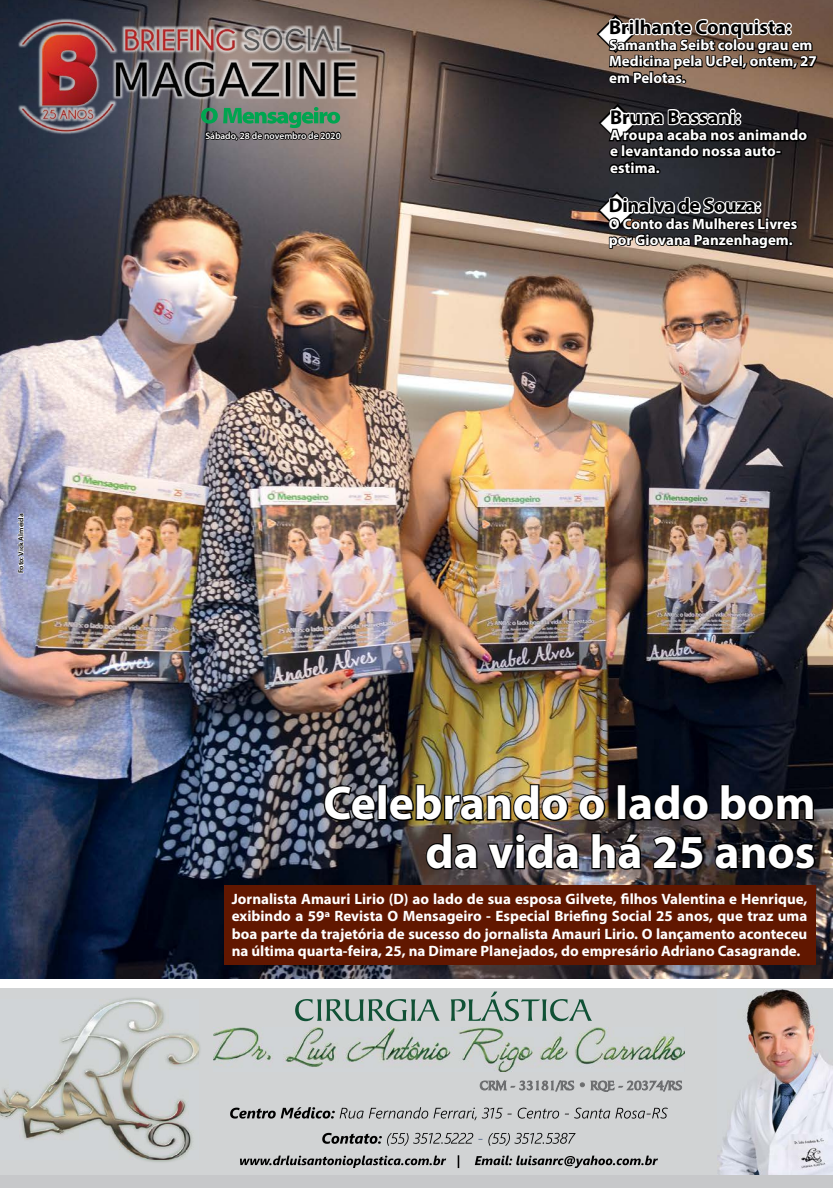
<style>
.page{position:relative;width:833px;height:1188px;background:#fff}
.page>*{position:absolute;margin:0;border:0;box-sizing:border-box;transform-origin:0 0}
.t1{font:700 47.5px/48.8px "Myriad Pro";color:#fff;text-align:right}
.t2{font:40.88px/88.1px "Wingdings";color:#fff;text-align:justify}
.t3{font:700 20px "Myriad Pro";color:#000}
.t4{font:700 20px "Myriad Pro";letter-spacing:-.02em;color:#000}
.t5{font:700 15px/16.2px "Myriad Pro";color:#fff}
.t6{font:600 9.38px "Myriad Pro";color:#fff}
.t7{font:600 7.5px "Myriad Pro";color:#000}
</style>
<div class="page">
<svg style="left:0;top:988px;width:833px;height:186px;background:#cccacb"></svg>
<svg style="left:295px;top:990px;width:298px;height:30px;background:#aab9b4"></svg>
<div style="left:0;top:995px;width:203px;height:167px;background:#d1d3d4"></div>
<img style="left:0;top:999px;width:199px;height:160px">
<img style="left:214px;top:1027px;width:470px;height:44px">
<svg style="left:230px;top:1077px;width:453px;height:91px;background:#bdbfc0"></svg>
<div style="left:0;top:1174px;width:833px;height:13px;background:#c7c8ca"></div>
<img style="left:0;top:0;width:833px;height:978px">
<div style="left:224px;top:885px;width:591px;height:79px;background:#611700"></div>
<svg style="left:322px;top:784px;width:55px;height:38px;background:#3d3d43"></svg>
<div style="left:377px;top:784px;width:10px;height:36px;border:2px solid #000"></div>
<img style="left:388px;top:782px;width:181px;height:40px">
<svg style="left:577px;top:792px;width:29px;height:30px"></svg>
<div style="left:617px;top:784px;width:9px;height:36px;border:2px solid #000"></div>
<svg style="left:627px;top:782px;width:83px;height:40px;background:#070a12"></svg>
<svg style="left:719px;top:782px;width:96px;height:40px;background:#0d0f16"></svg>
<svg style="left:424px;top:831px;width:55px;height:39px;background:#362d2b"></svg>
<svg style="left:486px;top:831px;width:94px;height:39px;background:#3e393d"></svg>
<svg style="left:590px;top:831px;width:53px;height:39px;background:#352f30"></svg>
<svg style="left:650px;top:833px;width:55px;height:37px;background:#232026"></svg>
<svg style="left:713px;top:841px;width:103px;height:29px;background:#0c0e13"></svg>
<svg style="left:17px;top:512px;width:8px;height:61px"></svg>
<svg style="left:594px;top:0;width:224px;height:307px;background:#5e514a"></svg>
<img style="left:18px;top:17px;width:341px;height:119px">
<svg style="left:201px;top:107px;width:141px;height:47px;background:#5c7465"></svg>
<p class="t7" style="left:16px;top:573px;width:61px;rotate:-90deg">Foto: Vick Almeida</p>
<p class="t6" style="left:205px;top:130px;width:137px">Sábado, 28 de novembro de 2020</p>
<h2 class="t2" style="left:595px;top:-9px;width:44px">◆ ◆ ◆</h2>
<h3 class="t3" style="left:609px;top:14px;width:183px">Brilhante Conquista:</h3>
<p class="t5" style="left:609px;top:36px;width:209px">Samantha Seibt colou grau em<br>Medicina pela UcPel, ontem, 27 em Pelotas.</p>
<h3 class="t3" style="left:610px;top:104px;width:132px">Bruna Bassani:</h3>
<p class="t5" style="left:610px;top:126px;width:199px">A roupa acaba nos animando e levantando nossa auto&shy;estima.</p>
<h3 class="t4" style="left:609px;top:192px;width:153px">Dinalva de Souza:</h3>
<p class="t5" style="left:609px;top:215px;width:190px">O Conto das Mulheres Livres por Giovana Panzenhagem.</p>
<h1 class="t1" style="left:323px;top:777px;width:494px">Celebrando o lado bom da vida há 25 anos</h1>
<p class="t5" style="left:232px;top:888px;width:577px;line-height:17.5px;text-align:justify">Jornalista Amauri Lirio (D) ao lado de sua esposa Gilvete, filhos Valentina e Henrique, exibindo a 59ª Revista O Mensageiro - Especial Briefing Social 25 anos, que traz uma boa parte da trajetória de sucesso do jornalista Amauri Lirio. O lançamento aconteceu na última quarta-feira, 25, na Dimare Planejados, do empresário Adriano Casagrande.</p>
</div>
